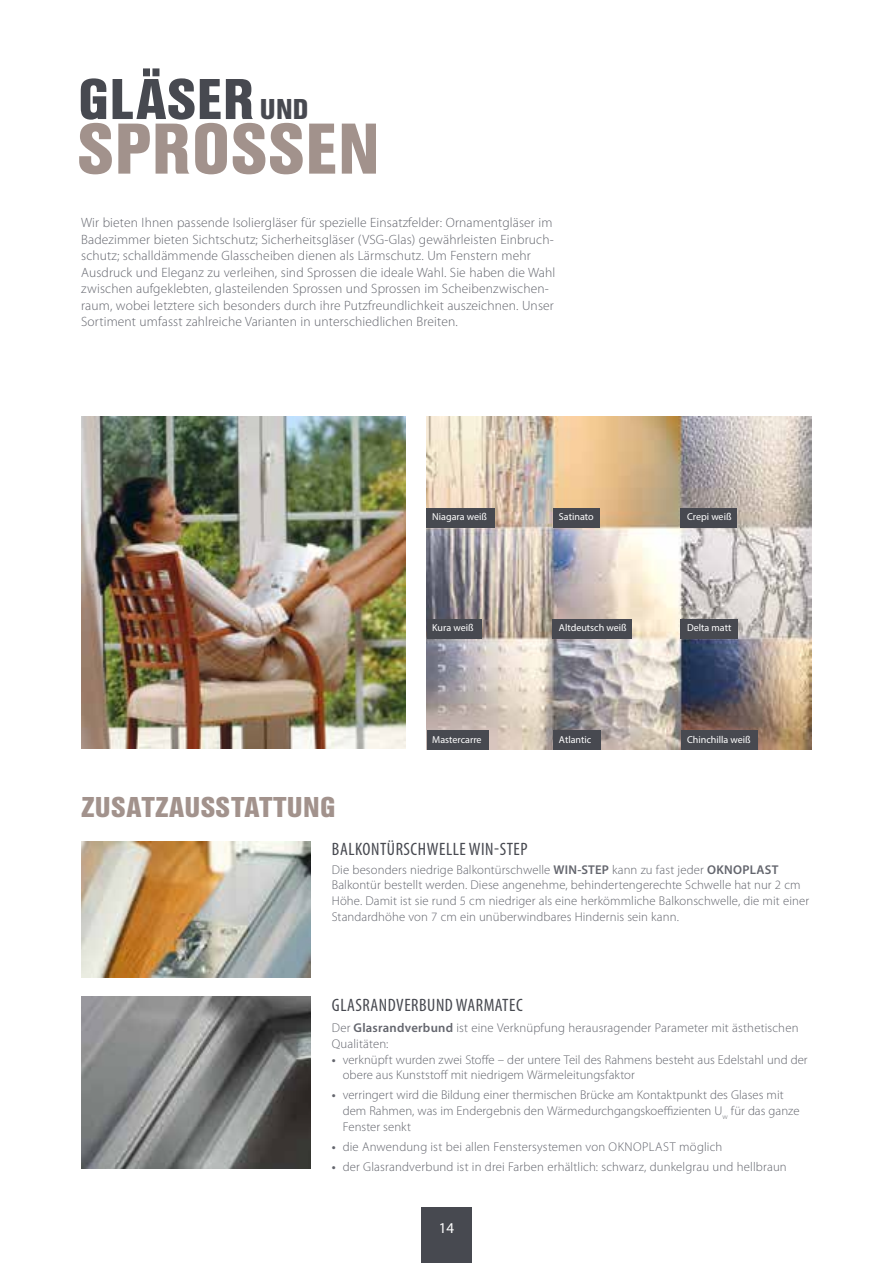
<style>
.page{position:relative;width:893px;height:1263px;background:#fff}
.page>*{position:absolute;margin:0;border:0;box-sizing:border-box;transform-origin:0 0}
.t1{font:75px "Nimbus San TOT Bla Con";letter-spacing:.01em;color:#a2928c}
.t2{font:60px "Nimbus San TOT Bla Con";letter-spacing:.01em;color:#474950}
.t3{font:30px "Nimbus San TOT Bla Con";letter-spacing:.01em;color:#a2928c}
.t4{font:condensed 18px "Myriad Pro";letter-spacing:.03em;color:#474950}
.t5{font:15px "Myriad Pro";color:#fff}
.t6{font:300 13.5px/16.5px "Myriad Pro";letter-spacing:.01em;color:#63656d}
.t7{font:300 12.75px/15.8px "Myriad Pro";letter-spacing:.005em;color:#63656d}
.t8{font:10.05px "Myriad Pro";color:#fff}
.s1{font-size:30px}
.s2{font-weight:600}
</style>
<div class="page">
<div style="left:421px;top:1208px;width:51px;height:55px;background:#474950"></div>
<img style="left:427px;top:416px;width:385px;height:334px">
<div style="left:427px;top:508px;width:68px;height:19px;background:#474950"></div>
<div style="left:427px;top:619px;width:55px;height:19px;background:#474950"></div>
<div style="left:553px;top:619px;width:79px;height:19px;background:#474950"></div>
<div style="left:553px;top:730px;width:47px;height:20px;background:#474950"></div>
<div style="left:681px;top:730px;width:77px;height:20px;background:#474950"></div>
<div style="left:680px;top:619px;width:58px;height:19px;background:#474950"></div>
<div style="left:427px;top:730px;width:62px;height:20px;background:#474950"></div>
<div style="left:553px;top:508px;width:47px;height:19px;background:#474950"></div>
<div style="left:681px;top:508px;width:56px;height:19px;background:#474950"></div>
<img style="left:81px;top:416px;width:325px;height:332px">
<img style="left:81px;top:841px;width:230px;height:136px">
<img style="left:81px;top:997px;width:230px;height:171px">
<h2 class="t2" style="left:78px;top:65px;width:232px">GLÄSER <span class="s1">UND</span></h2>
<h1 class="t1" style="left:77px;top:106px;width:304px">SPROSSEN</h1>
<p class="t6" style="left:81px;top:215px;width:476px">Wir bieten Ihnen passende Isoliergläser für spezielle Einsatzfelder: Ornamentgläser im Badezimmer bieten Sichtschutz; Sicherheitsgläser (VSG-Glas) gewährleisten Einbruch&shy;schutz; schalldämmende Glasscheiben dienen als Lärmschutz. Um Fenstern mehr Ausdruck und Eleganz zu verleihen, sind Sprossen die ideale Wahl. Sie haben die Wahl zwischen aufgeklebten, glasteilenden Sprossen und Sprossen im Scheibenzwischen&shy;raum, wobei letztere sich besonders durch ihre Putzfreundlichkeit auszeichnen. Unser Sortiment umfasst zahlreiche Varianten in unterschiedlichen Breiten.</p>
<p class="t8" style="left:432px;top:511px;width:56px">Niagara weiß</p>
<p class="t8" style="left:559px;top:511px;width:36px">Satinato</p>
<p class="t8" style="left:432px;top:621px;width:43px">Kura weiß</p>
<p class="t8" style="left:559px;top:621px;width:69px">Altdeutsch weiß</p>
<h3 class="t3" style="left:81px;top:790px;width:256px">ZUSATZAUSSTATTUNG</h3>
<p class="t8" style="left:432px;top:734px;width:51px">Mastercarre</p>
<p class="t8" style="left:559px;top:734px;width:34px">Atlantic</p>
<h3 class="t4" style="left:332px;top:839px;width:197px">BALKONTÜRSCHWELLE WIN-STEP</h3>
<p class="t8" style="left:687px;top:511px;width:46px">Crepi weiß</p>
<p class="t8" style="left:687px;top:621px;width:46px">Delta matt</p>
<p class="t8" style="left:687px;top:734px;width:65px">Chinchilla weiß</p>
<p class="t7" style="left:332px;top:862px;width:479px">Die besonders niedrige Balkontürschwelle <span class="s2">WIN-STEP</span> kann zu fast jeder <span class="s2">OKNOPLAST </span>Balkontür bestellt werden. Diese angenehme, behindertengerechte Schwelle hat nur 2 cm Höhe. Damit ist sie rund 5 cm niedriger als eine herkömmliche Balkonschwelle, die mit einer Standardhöhe von 7 cm ein unüberwindbares Hindernis sein kann.</p>
<h3 class="t4" style="left:332px;top:994px;width:192px">GLASRANDVERBUND WARMATEC</h3>
<p class="t7" style="left:332px;top:1020px;width:468px">Der <span class="s2">Glasrandverbund</span> ist eine Verknüpfung herausragender Parameter mit ästhetischen<br>Qualitäten:</p>
<p class="t7" style="left:343px;top:1052px;width:467px;text-indent:-11px"><span class="s2">•</span> verknüpft wurden zwei Stoffe – der untere Teil des Rahmens besteht aus Edelstahl und der obere aus Kunststoff mit niedrigem Wärmeleitungsfaktor</p>
<p class="t7" style="left:343px;top:1087px;width:458px;text-indent:-11px"><span class="s2">•</span> verringert wird die Bildung einer thermischen Brücke am Kontaktpunkt des Glases mit dem Rahmen, was im Endergebnis den Wärmedurchgangskoeffizienten U<sub>w</sub> für das ganze<br>Fenster senkt</p>
<p class="t7" style="left:332px;top:1139px;width:392px"><span class="s2">•</span> die Anwendung ist bei allen Fenstersystemen von OKNOPLAST möglich</p>
<p class="t7" style="left:332px;top:1159px;width:456px"><span class="s2">•</span> der Glasrandverbund ist in drei Farben erhältlich: schwarz, dunkelgrau und hellbraun</p>
<p class="t5" style="left:439px;top:1219px;width:17px">14</p>
</div>
